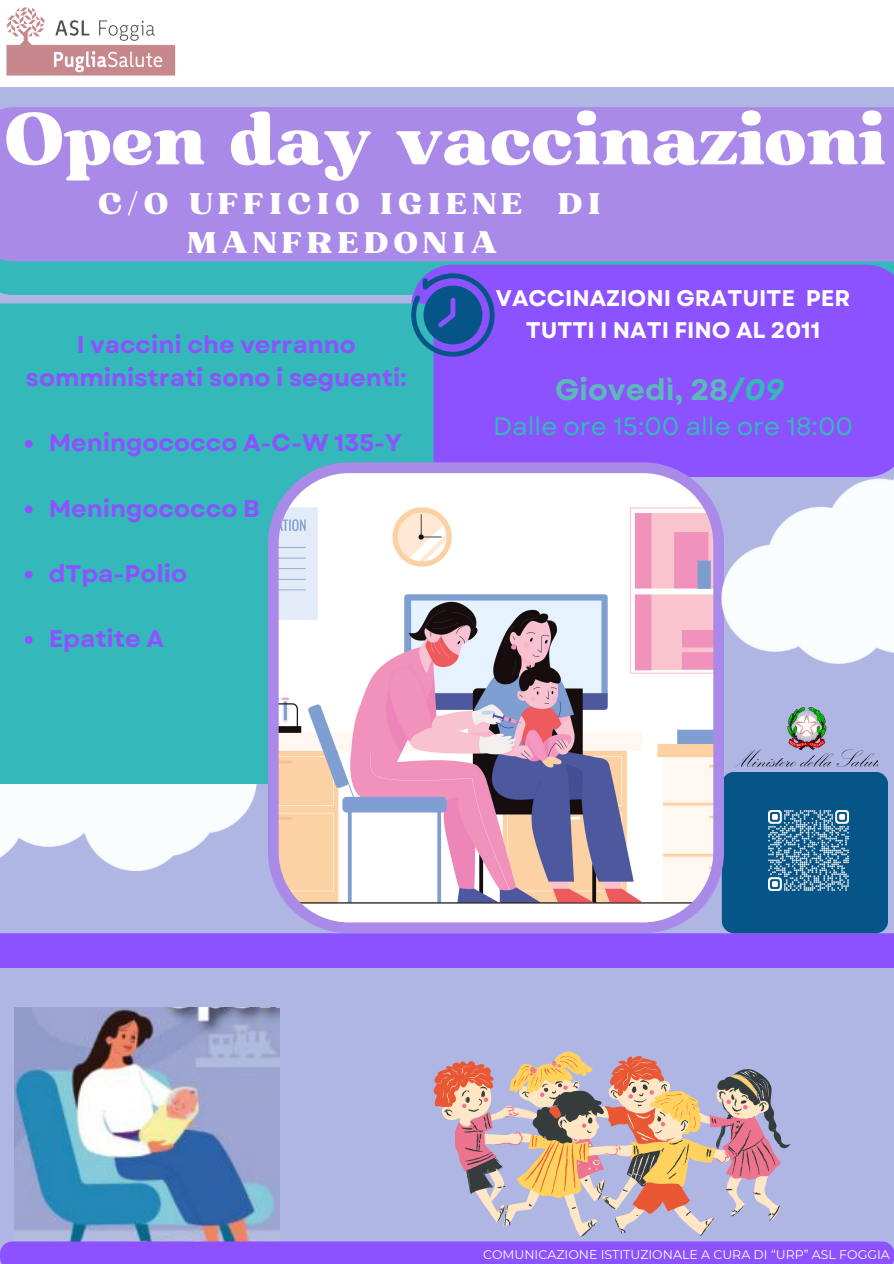
<style>
.page{position:relative;width:894px;height:1264px;background:#fff}
.page>*{position:absolute;margin:0;border:0;box-sizing:border-box;transform-origin:0 0}
.t1{font:70.8px "Bugaki";color:#fff}
.t2{font:700 29.55px "Garet";color:#5cb8b9}
.t3{font:28.8px/39.5px "Bugaki";letter-spacing:.175em;color:#fff;text-align:center}
.t4{font:25.05px "Garet";color:#34b8b9}
.t5{font:700 24px/32.7px "Garet";color:#8c52ff;text-align:center}
.t6{font:700 22.65px/31.5px "Garet";color:#fff;text-align:center}
.t7{font:12.6px "Montserrat";color:#fff}
.s1{font-style:italic;color:#34b8b9}
</style>
<div class="page">
<div style="left:0;top:87px;width:893px;height:1176px;background:#afb6e4"></div>
<img style="left:0;top:784px;width:256px;height:86px">
<img style="left:6px;top:7px;width:170px;height:69px">
<svg style="left:0;top:261px;width:893px;height:34px;background:#37b5ba"></svg>
<img style="left:14px;top:1007px;width:265px;height:234px">
<svg style="left:491px;top:1069px;width:299px;height:168px"></svg>
<svg style="left:433px;top:1055px;width:306px;height:159px"></svg>
<div style="left:0;top:933px;width:893px;height:34px;background:#8c52ff"></div>
<div style="left:0;top:1241px;width:893px;height:22px;background:#8c52ff"></div>
<div style="left:721px;top:771px;width:166px;height:162px;background:#055588;border-radius:12px"></div>
<img style="left:768px;top:810px;width:80px;height:80px">
<img style="left:735px;top:707px;width:142px;height:60px">
<div style="left:0;top:107px;width:893px;height:154px;background:#aa8ae8"></div>
<div style="left:411px;top:265px;width:482px;height:197px;background:#8c52ff"></div>
<div style="left:0;top:303px;width:433px;height:481px;background:#34b8b9"></div>
<svg style="left:25px;top:440px;width:8px;height:8px"></svg>
<svg style="left:25px;top:505px;width:8px;height:8px"></svg>
<svg style="left:25px;top:570px;width:8px;height:8px"></svg>
<svg style="left:25px;top:636px;width:8px;height:8px"></svg>
<svg style="left:411px;top:273px;width:83px;height:84px;background:#3860b6"></svg>
<svg style="left:268px;top:462px;width:455px;height:471px;background:#d9c7d9"></svg>
<img style="left:721px;top:442px;width:172px;height:253px">
<p class="t1" style="left:4px;top:95px;width:883px">Open day vaccinazioni</p>
<p class="t3" style="left:98px;top:185px;width:504px">C/O UFFICIO IGIENE DI<br>MANFREDONIA</p>
<p class="t6" style="left:496px;top:282px;width:356px">VACCINAZIONI GRATUITE PER<br>TUTTI I NATI FINO AL 2011</p>
<p class="t2" style="left:555px;top:368px;width:231px">Giovedì, 28<span class="s1">/09</span></p>
<p class="t4" style="left:493px;top:408px;width:361px">Dalle ore 15:00 alle ore 18:00</p>
<p class="t5" style="left:26px;top:328px;width:382px">I vaccini che verranno somministrati sono i seguenti:</p>
<p class="t5" style="left:49px;top:426px;width:354px">Meningococco A-C-W 135-Y</p>
<p class="t5" style="left:49px;top:492px;width:212px">Meningococco B</p>
<p class="t5" style="left:49px;top:557px;width:140px">dTpa-Polio</p>
<p class="t5" style="left:49px;top:622px;width:117px">Epatite A</p>
<p class="t7" style="left:483px;top:1247px;width:408px">COMUNICAZIONE ISTITUZIONALE A CURA DI “URP” ASL FOGGIA</p>
</div>
